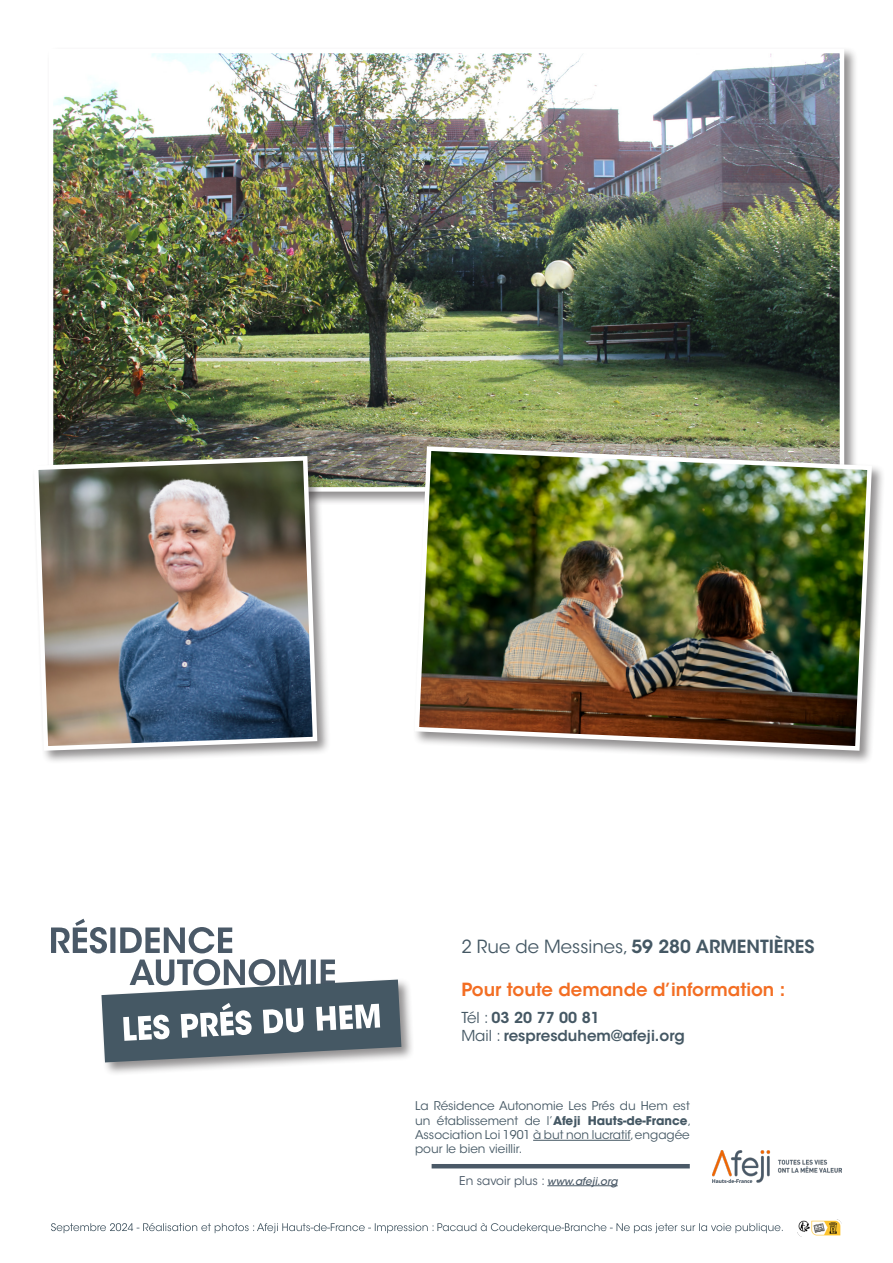
<style>
.page{position:relative;width:893px;height:1263px;background:#fff}
.page>*{position:absolute;margin:0;border:0;box-sizing:border-box;transform-origin:0 0}
.t1{font:600 18px "ITC Avant Garde Std";color:#455864}
.t2{font:600 18px "ITC Avant Garde Std";color:#f36e23}
.t3{font:600 15px "ITC Avant Garde Std";color:#455864}
.t4{font:12px/14.4px "ITC Avant Garde Std";color:#455864;text-align:justify}
.t5{font:12px "ITC Avant Garde Std";color:#4a5967}
.s1{font-weight:400}
.s2{font-weight:700}
.s3{font-weight:500;font-style:italic;font-size:10.5px}
</style>
<div class="page">
<div style="left:47px;top:47px;width:811px;height:459px;background:#231f20;opacity:.5"></div>
<img style="left:54px;top:54px;width:785px;height:433px">
<div style="left:49px;top:49px;width:795px;height:443px;border:4px solid #fff"></div>
<img style="left:712px;top:1150px;width:130px;height:32px">
<hr style="left:533px;top:1140px;width:97px;height:1px;background:#455864">
<hr style="left:432px;top:1164px;width:258px;height:4px;background:#4a5967">
<hr style="left:547px;top:1185px;width:71px;height:1px;background:#4a5967">
<img style="left:797px;top:1219px;width:45px;height:17px">
<svg style="left:51px;top:1223px;width:732px;height:10px"></svg>
<div style="left:32px;top:454px;width:299px;height:310px;background:#231f20;opacity:.5"></div>
<img style="left:32px;top:454px;width:288px;height:299px">
<div style="left:413px;top:445px;width:473px;height:319px;background:#231f20;opacity:.5"></div>
<img style="left:412px;top:444px;width:462px;height:309px">
<svg style="left:51px;top:919px;width:181px;height:34px"></svg>
<div style="left:100px;top:978px;width:315px;height:98px;background:#231f20;opacity:.5"></div>
<svg style="left:101px;top:959px;width:300px;height:103px"></svg>
<p class="t1" style="left:461px;top:935px;width:355px"><span class="s1">2 Rue de Messines,</span> 59 280 ARMENTIÈRES</p>
<p class="t2" style="left:461px;top:978px;width:325px">Pour toute demande d’information :</p>
<p class="t3" style="left:461px;top:1008px;width:140px"><span class="s1">Tél :</span> 03 20 77 00 81</p>
<p class="t3" style="left:461px;top:1026px;width:225px"><span class="s1">Mail :</span> respresduhem@afeji.org</p>
<p class="t4" style="left:415px;top:1099px;width:278px">La Résidence Autonomie Les Prés du Hem est un établissement de l’<span class="s2">Afeji Hauts-de-France</span>, Association Loi 1901 à but non lucratif, engagée pour le bien vieillir.</p>
<p class="t5" style="left:459px;top:1173px;width:160px">En savoir plus : <span class="s3">www.afeji.org</span></p>
</div>
